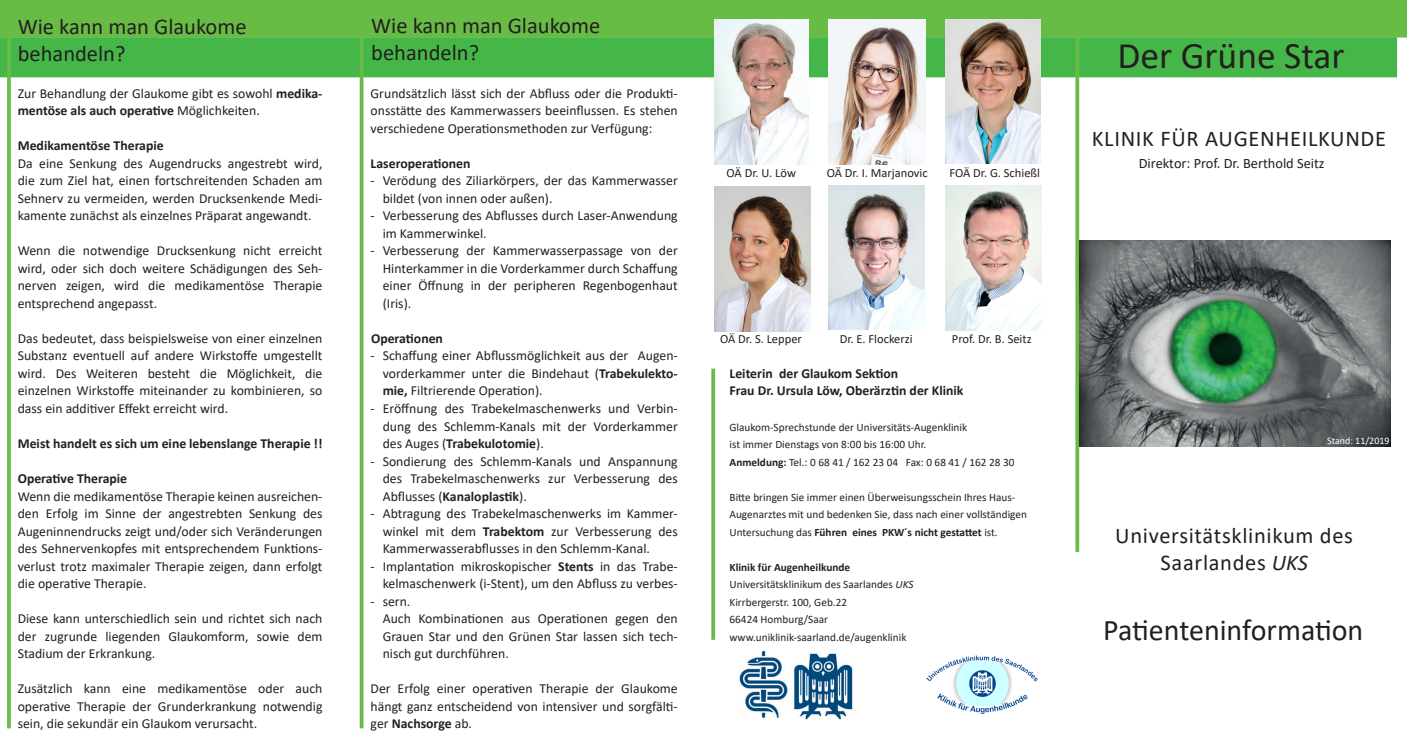
<style>
.page{position:relative;width:1407px;height:745px;background:#fff}
.page>*{position:absolute;margin:0;border:0;box-sizing:border-box;transform-origin:0 0}
.t1{font:37.5px "Calibri";color:#231f20}
.t2{font:30px "Calibri";color:#231f20}
.t3{font:22.5px "Calibri";letter-spacing:.015em;color:#231f20}
.t4{font:14.38px "Calibri";color:#231f20}
.t5{font:13.75px/17.5px "Calibri";color:#231f20;text-align:justify}
.t6{font:700 13.75px "Calibri";color:#231f20}
.t7{font:12.5px "Calibri";color:#231f20}
.t8{font:11.25px "Calibri";color:#231f20}
.t9{font:700 11.25px "Calibri";color:#231f20}
.t10{font:10px "Calibri";color:#fff}
.s1{font-weight:700}
.s2{font-weight:400}
.s3{font-style:italic}
</style>
<div class="page">
<div style="left:0;top:0;width:1407px;height:38px;background:#68bc45"></div>
<div style="left:0;top:37px;width:1397px;height:40px;background:#45b749"></div>
<svg style="left:7px;top:37px;width:4px;height:690px;background:#70bf4f"></svg>
<hr style="left:360px;top:19px;width:3px;height:708px;background:#68bc45">
<svg style="left:1075px;top:37px;width:4px;height:514px;background:#76c257"></svg>
<img style="left:1079px;top:240px;width:312px;height:206px">
<svg style="left:711px;top:368px;width:4px;height:271px"></svg>
<img style="left:945px;top:185px;width:96px;height:145px">
<img style="left:714px;top:19px;width:95px;height:145px">
<img style="left:829px;top:19px;width:96px;height:145px">
<img style="left:926px;top:655px;width:112px;height:59px">
<img style="left:739px;top:650px;width:114px;height:70px">
<img style="left:829px;top:185px;width:96px;height:144px">
<img style="left:714px;top:187px;width:96px;height:144px">
<img style="left:945px;top:19px;width:96px;height:144px">
<p class="t3" style="left:18px;top:10px;width:230px">Wie kann man Glaukome</p>
<p class="t3" style="left:18px;top:37px;width:109px">behandeln?</p>
<p class="t5" style="left:18px;top:84px;width:306px">Zur Behandlung der Glaukome gibt es sowohl <span class="s1">medika&shy;mentöse als auch operative</span> Möglichkeiten.</p>
<p class="t6" style="left:18px;top:136px;width:147px">Medikamentöse Therapie</p>
<p class="t5" style="left:18px;top:154px;width:306px">Da eine Senkung des Augendrucks angestrebt wird, die zum Ziel hat, einen fortschreitenden Schaden am Sehnerv zu vermeiden, werden Drucksenkende Medi&shy;kamente zunächst als einzelnes Präparat angewandt.</p>
<p class="t5" style="left:18px;top:241px;width:306px">Wenn die notwendige Drucksenkung nicht erreicht wird, oder sich doch weitere Schädigungen des Seh&shy;nerven zeigen, wird die medikamentöse Therapie entsprechend angepasst.</p>
<p class="t5" style="left:18px;top:329px;width:306px">Das bedeutet, dass beispielsweise von einer einzelnen Substanz eventuell auf andere Wirkstoffe umgestellt wird. Des Weiteren besteht die Möglichkeit, die einzelnen Wirkstoffe miteinander zu kombinieren, so dass ein additiver Effekt erreicht wird.</p>
<p class="t6" style="left:18px;top:433px;width:306px">Meist handelt es sich um eine lebenslange Therapie !!</p>
<p class="t6" style="left:18px;top:468px;width:111px">Operative Therapie</p>
<p class="t5" style="left:18px;top:486px;width:306px">Wenn die medikamentöse Therapie keinen ausreichen&shy;den Erfolg im Sinne der angestrebten Senkung des Augeninnendrucks zeigt und/oder sich Veränderungen des Sehnervenkopfes mit entsprechendem Funktions&shy;verlust trotz maximaler Therapie zeigen, dann erfolgt die operative Therapie.</p>
<p class="t5" style="left:18px;top:609px;width:306px">Diese kann unterschiedlich sein und richtet sich nach der zugrunde liegenden Glaukomform, sowie dem Stadium der Erkrankung.</p>
<p class="t5" style="left:18px;top:679px;width:306px">Zusätzlich kann eine medikamentöse oder auch operative Therapie der Grunderkrankung notwendig sein, die sekundär ein Glaukom verursacht.</p>
<p class="t3" style="left:371px;top:10px;width:230px">Wie kann man Glaukome</p>
<p class="t3" style="left:371px;top:37px;width:109px">behandeln?</p>
<p class="t5" style="left:371px;top:84px;width:309px">Grundsätzlich lässt sich der Abfluss oder die Produkti&shy;onsstätte des Kammerwassers beeinflussen. Es stehen verschiedene Operationsmethoden zur Verfügung:</p>
<p class="t6" style="left:371px;top:153px;width:101px">Laseroperationen</p>
<p class="t5" style="left:383px;top:171px;width:297px">Verödung des Ziliarkörpers, der das Kammerwasser bildet (von innen oder außen).</p>
<p class="t5" style="left:383px;top:206px;width:297px">Verbesserung des Abflusses durch Laser-Anwendung im Kammerwinkel.</p>
<p class="t5" style="left:383px;top:241px;width:297px">Verbesserung der Kammerwasserpassage von der Hinterkammer in die Vorderkammer durch Schaffung einer Öffnung in der peripheren Regenbogenhaut (Iris).</p>
<p class="t5" style="left:371px;top:171px;width:6px">-</p>
<p class="t5" style="left:371px;top:206px;width:6px">-</p>
<p class="t5" style="left:371px;top:241px;width:6px">-</p>
<p class="t6" style="left:371px;top:328px;width:73px">Operationen</p>
<p class="t5" style="left:383px;top:346px;width:297px">Schaffung einer Abflussmöglichkeit aus der Augen&shy;vorderkammer unter die Bindehaut (<span class="s1">Trabekulekto&shy;mie,</span> Filtrierende Operation).</p>
<p class="t5" style="left:383px;top:399px;width:297px">Eröffnung des Trabekelmaschenwerks und Verbin&shy;dung des Schlemm-Kanals mit der Vorderkammer des Auges (<span class="s1">Trabekulotomie</span>).</p>
<p class="t5" style="left:383px;top:451px;width:297px">Sondierung des Schlemm-Kanals und Anspannung des Trabekelmaschenwerks zur Verbesserung des Abflusses (<span class="s1">Kanaloplastik</span>).</p>
<p class="t5" style="left:383px;top:504px;width:297px">Abtragung des Trabekelmaschenwerks im Kammer&shy;winkel mit dem <span class="s1">Trabektom</span> zur Verbesserung des Kammerwasserabflusses in den Schlemm-Kanal.</p>
<p class="t5" style="left:383px;top:556px;width:297px">Implantation mikroskopischer <span class="s1">Stents</span> in das Trabe&shy;kelmaschenwerk (i-Stent), um den Abfluss zu verbes&shy;sern.</p>
<p class="t5" style="left:383px;top:609px;width:297px">Auch Kombinationen aus Operationen gegen den Grauen Star und den Grünen Star lassen sich tech&shy;nisch gut durchführen.</p>
<p class="t5" style="left:371px;top:679px;width:309px">Der Erfolg einer operativen Therapie der Glaukome hängt ganz entscheidend von intensiver und sorgfälti&shy;ger <span class="s1">Nachsorge</span> ab.</p>
<p class="t5" style="left:370px;top:346px;width:6px">-</p>
<p class="t5" style="left:370px;top:399px;width:6px">-</p>
<p class="t5" style="left:370px;top:451px;width:6px">-</p>
<p class="t5" style="left:370px;top:504px;width:6px">-</p>
<p class="t5" style="left:370px;top:556px;width:6px">-</p>
<p class="t5" style="left:370px;top:591px;width:6px">-</p>
<p class="t7" style="left:726px;top:164px;width:71px">OÄ Dr. U. Löw</p>
<p class="t7" style="left:827px;top:164px;width:103px">OÄ Dr. I. Marjanovic</p>
<p class="t7" style="left:949px;top:164px;width:92px">FOÄ Dr. G. Schießl</p>
<p class="t7" style="left:720px;top:329px;width:83px">OÄ Dr. S. Lepper</p>
<p class="t7" style="left:839px;top:329px;width:75px">Dr. E. Flockerzi</p>
<p class="t7" style="left:952px;top:329px;width:81px">Prof. Dr. B. Seitz</p>
<p class="t6" style="left:729px;top:363px;width:170px">Leiterin der Glaukom Sektion</p>
<p class="t6" style="left:729px;top:381px;width:235px">Frau Dr. Ursula Löw, Oberärztin der Klinik</p>
<p class="t8" style="left:729px;top:418px;width:239px">Glaukom-Sprechstunde der Universitäts-Augenklinik</p>
<p class="t8" style="left:729px;top:436px;width:198px">ist immer Dienstags von 8:00 bis 16:00 Uhr.</p>
<p class="t8" style="left:729px;top:453px;width:286px"><span class="s1">Anmeldung:</span> Tel.: 0 68 41 / 162 23 04 Fax: 0 68 41 / 162 28 30</p>
<p class="t8" style="left:729px;top:488px;width:287px">Bitte bringen Sie immer einen Überweisungsschein Ihres Haus-</p>
<p class="t8" style="left:729px;top:506px;width:299px">Augenarztes mit und bedenken Sie, dass nach einer vollständigen</p>
<p class="t9" style="left:729px;top:523px;width:270px"><span class="s2">Untersuchung das</span> Führen eines PKW´s nicht gestattet <span class="s2">ist.</span></p>
<p class="t9" style="left:729px;top:558px;width:122px">Klinik für Augenheilkunde</p>
<p class="t8" style="left:729px;top:576px;width:185px">Universitätsklinikum des Saarlandes <span class="s3">UKS</span></p>
<p class="t8" style="left:729px;top:593px;width:119px">Kirrbergerstr. 100, Geb.22</p>
<p class="t8" style="left:729px;top:611px;width:100px">66424 Homburg/Saar</p>
<p class="t8" style="left:729px;top:628px;width:178px">www.uniklinik-saarland.de/augenklinik</p>
<p class="t1" style="left:1117px;top:29px;width:228px">Der Grüne Star</p>
<p class="t3" style="left:1092px;top:123px;width:296px">KLINIK FÜR AUGENHEILKUNDE</p>
<p class="t4" style="left:1138px;top:153px;width:187px">Direktor: Prof. Dr. Berthold Seitz</p>
<p class="t10" style="left:1327px;top:433px;width:64px">Stand: 11/2019</p>
<p class="t3" style="left:1115px;top:520px;width:239px">Universitätsklinikum des</p>
<p class="t3" style="left:1160px;top:547px;width:149px">Saarlandes <span class="s3">UKS</span></p>
<p class="t2" style="left:1103px;top:609px;width:262px">Patienteninformation</p>
</div>
